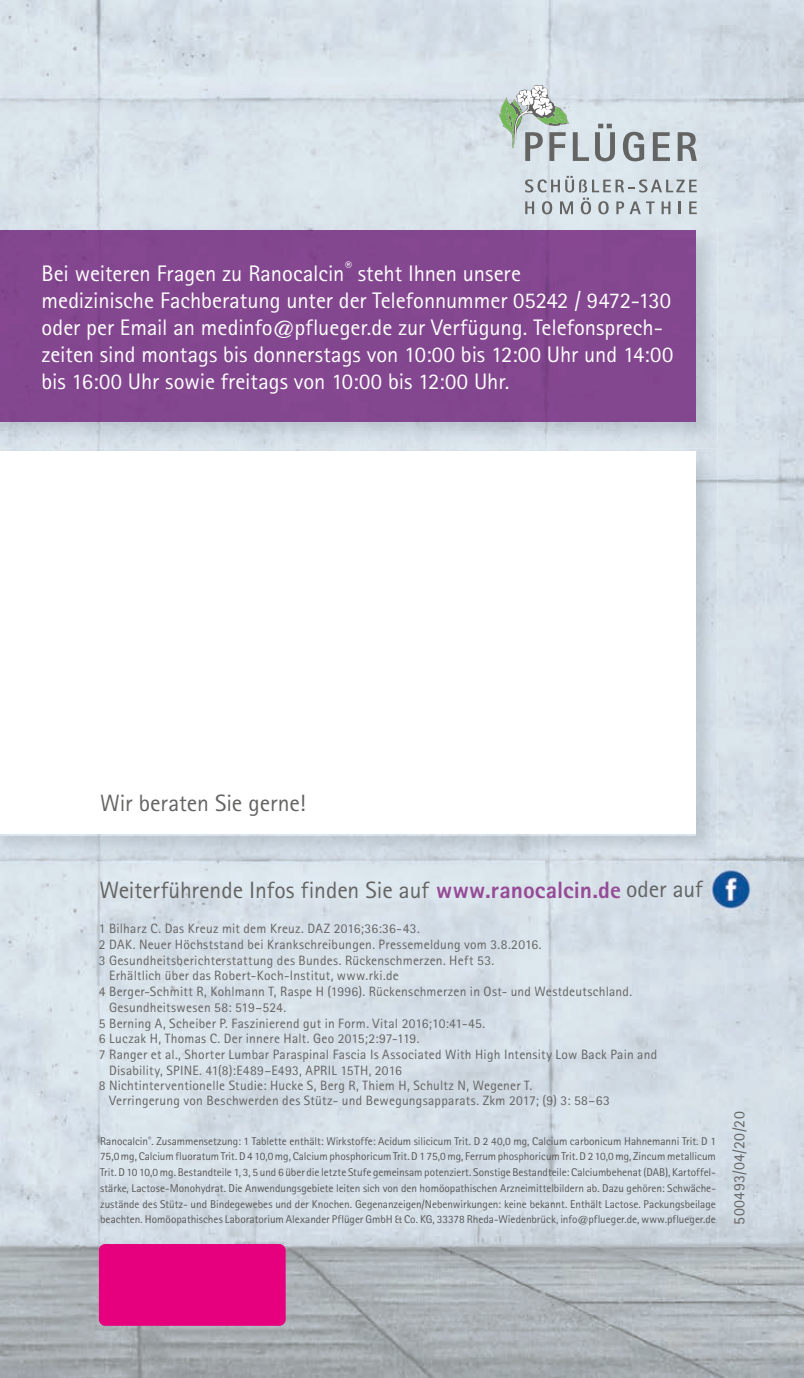
<style>
.page{position:relative;width:804px;height:1378px;background:#fff}
.page>*{position:absolute;margin:0;border:0;box-sizing:border-box;transform-origin:0 0}
.t1{font:23.62px "Rotis Sans Serif";letter-spacing:-.005em;color:#646463}
.t2{font:22.5px/27px "Rotis Sans Serif";color:#fff}
.t3{font:15.75px "Rotis Sans Serif";letter-spacing:.03em;color:#646463}
.t4{font:13.5px "Rotis Sans Serif";letter-spacing:.02em;color:#646463}
.t5{font:11.25px/15.8px "Rotis Sans Serif";color:#575756;text-align:justify}
.s1{font-weight:800;color:#964b97}
</style>
<div class="page">
<img style="left:0;top:0;width:804px;height:1378px">
<div style="left:99px;top:1244px;width:187px;height:81px;background:#e6007e;border-radius:6px"></div>
<img style="left:0;top:449px;width:717px;height:67px">
<img style="left:638px;top:516px;width:79px;height:341px">
<img style="left:0;top:835px;width:638px;height:22px">
<div style="left:0;top:451px;width:695px;height:383px;background:#fff"></div>
<img style="left:0;top:227px;width:717px;height:72px">
<img style="left:638px;top:299px;width:79px;height:144px">
<img style="left:0;top:421px;width:638px;height:22px">
<div style="left:0;top:230px;width:695px;height:191px;background:#83478f"></div>
<svg style="left:595px;top:124px;width:20px;height:37px"></svg>
<svg style="left:623px;top:132px;width:21px;height:29px"></svg>
<svg style="left:653px;top:132px;width:17px;height:29px"></svg>
<svg style="left:677px;top:132px;width:19px;height:29px"></svg>
<svg style="left:525px;top:176px;width:171px;height:16px;background:#bdc4ca"></svg>
<svg style="left:525px;top:201px;width:9px;height:13px"></svg>
<svg style="left:542px;top:201px;width:10px;height:13px"></svg>
<svg style="left:560px;top:201px;width:13px;height:13px"></svg>
<svg style="left:581px;top:198px;width:10px;height:16px"></svg>
<svg style="left:598px;top:201px;width:10px;height:13px"></svg>
<svg style="left:616px;top:201px;width:38px;height:13px"></svg>
<svg style="left:661px;top:201px;width:9px;height:13px"></svg>
<svg style="left:678px;top:201px;width:3px;height:13px"></svg>
<svg style="left:689px;top:201px;width:7px;height:13px"></svg>
<svg style="left:499px;top:85px;width:90px;height:76px;background:#bfcbc7"></svg>
<img style="left:706px;top:864px;width:49px;height:49px">
<p class="t2" style="left:41px;top:259px;width:633px">Bei weiteren Fragen zu Ranocalcin<sup>®</sup> steht Ihnen unsere<br>medizinische Fachberatung unter der Telefonnummer 05242 / 9472-130 oder per Email an medinfo@pflueger.de zur Verfügung. Telefonsprech&shy;zeiten sind montags bis donnerstags von 10:00 bis 12:00 Uhr und 14:00 bis 16:00 Uhr sowie freitags von 10:00 bis 12:00 Uhr.</p>
<h1 class="t1" style="left:100px;top:788px;width:207px">Wir beraten Sie gerne!</h1>
<h1 class="t1" style="left:99px;top:876px;width:604px">Weiterführende Infos finden Sie auf <span class="s1">www.ranocalcin.de</span> oder auf</h1>
<p class="t4" style="left:99px;top:920px;width:322px">1 Bilharz C. Das Kreuz mit dem Kreuz. DAZ 2016;36:36-43.</p>
<p class="t4" style="left:99px;top:936px;width:444px">2 DAK. Neuer Höchststand bei Krankschreibungen. Pressemeldung vom 3.8.2016.</p>
<p class="t4" style="left:99px;top:952px;width:397px">3 Gesundheitsberichterstattung des Bundes. Rückenschmerzen. Heft 53.</p>
<p class="t4" style="left:109px;top:968px;width:291px">Erhältlich über das Robert-Koch-Institut, www.rki.de</p>
<p class="t4" style="left:99px;top:983px;width:535px">4 Berger-Schmitt R, Kohlmann T, Raspe H (1996). Rückenschmerzen in Ost- und Westdeutschland.</p>
<p class="t4" style="left:109px;top:999px;width:178px">Gesundheitswesen 58: 519–524.</p>
<p class="t4" style="left:99px;top:1015px;width:388px">5 Berning A, Scheiber P. Faszinierend gut in Form. Vital 2016;10:41-45.</p>
<p class="t4" style="left:99px;top:1031px;width:322px">6 Luczak H, Thomas C. Der innere Halt. Geo 2015;2:97-119.</p>
<p class="t4" style="left:99px;top:1046px;width:560px">7 Ranger et al., Shorter Lumbar Paraspinal Fascia Is Associated With High Intensity Low Back Pain and</p>
<p class="t4" style="left:109px;top:1062px;width:294px">Disability, SPINE. 41(8):E489–E493, APRIL 15TH, 2016</p>
<p class="t4" style="left:99px;top:1077px;width:435px">8 Nichtinterventionelle Studie: Hucke S, Berg R, Thiem H, Schultz N, Wegener T.</p>
<p class="t4" style="left:109px;top:1093px;width:502px">Verringerung von Beschwerden des Stütz- und Bewegungsapparats. Zkm 2017; (9) 3: 58–63</p>
<p class="t5" style="left:100px;top:1132px;width:617px">Ranocalcin<sup>®</sup>. Zusammensetzung: 1 Tablette enthält: Wirkstoffe: Acidum silicicum Trit. D 2 40,0 mg, Calcium carbonicum Hahnemanni Trit. D 1<br>75,0 mg, Calcium fluoratum Trit. D 4 10,0 mg, Calcium phosphoricum Trit. D 1 75,0 mg, Ferrum phosphoricum Trit. D 2 10,0 mg, Zincum metallicum Trit. D 10 10,0 mg. Bestandteile 1, 3, 5 und 6 über die letzte Stufe gemeinsam potenziert. Sonstige Bestandteile: Calciumbehenat (DAB), Kartoffel&shy;stärke, Lactose-Monohydrat. Die Anwendungsgebiete leiten sich von den homöopathischen Arzneimittelbildern ab. Dazu gehören: Schwäche&shy;zustände des Stütz- und Bindegewebes und der Knochen. Gegenanzeigen/Nebenwirkungen: keine bekannt. Enthält Lactose. Packungsbeilage beachten. Homöopathisches Laboratorium Alexander Pflüger GmbH &amp; Co. KG, 33378 Rheda-Wiedenbrück, info@pflueger.de, www.pflueger.de</p>
<h3 class="t3" style="left:730px;top:1225px;width:115px;rotate:-90deg">500493/04/20/20</h3>
</div>
